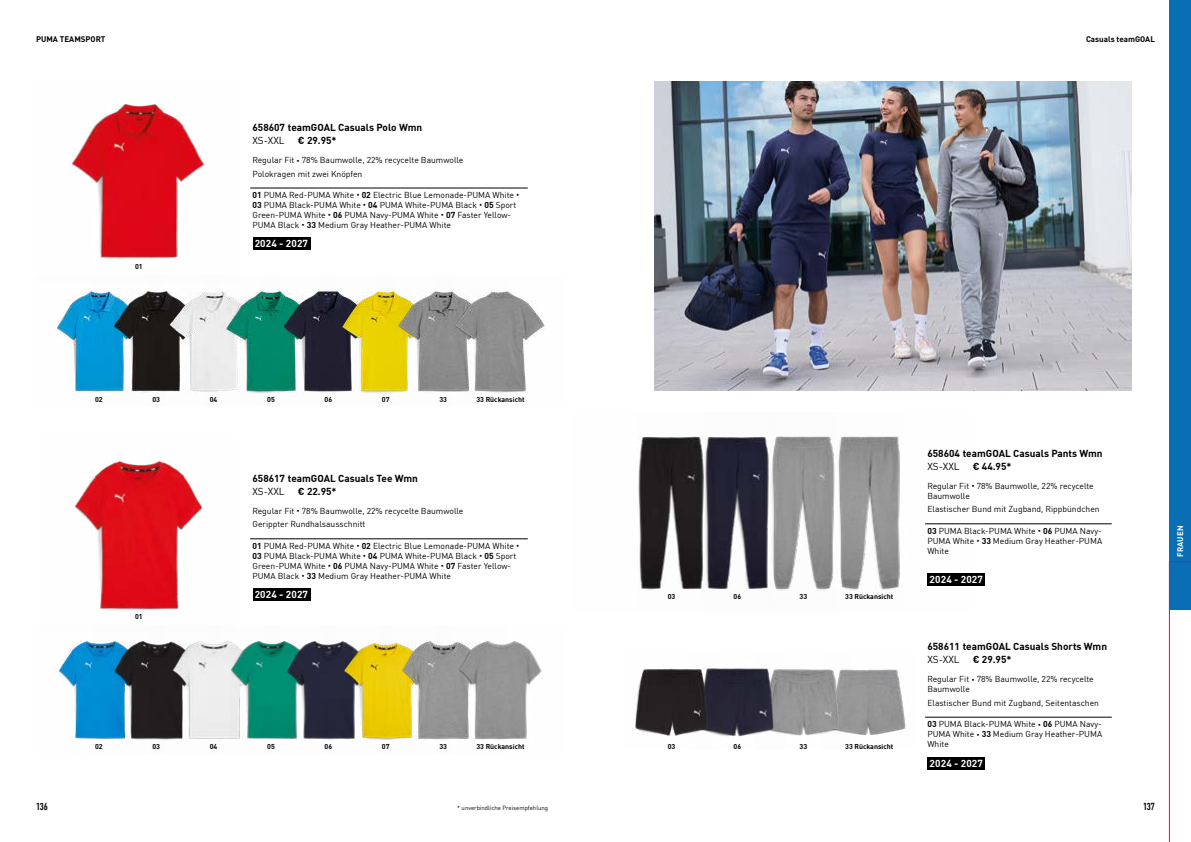
<style>
.page{position:relative;width:1191px;height:842px;background:#fff}
.page>*{position:absolute;margin:0;border:0;box-sizing:border-box;transform-origin:0 0}
.t1{font:700 10px "FFDI Nfor PUMA";color:#000}
.t2{font:700 10px "FFDI Nfor PUMA";letter-spacing:.015em;color:#fff}
.t3{font:10px "FFDI Nfor PUMA";color:#000}
.t4{font:700 condensed 10px "FFDI Nfor PUMA";letter-spacing:-.01em;color:#000}
.t5{font:8.5px/10px "FFDI Nfor PUMA";color:#000}
.t6{font:700 8px "FFDI Nfor PUMA";color:#000}
.t7{font:700 8px "FFDI Nfor PUMA";letter-spacing:.01em;color:#fff}
.t8{font:700 7px "FFDI Nfor PUMA";color:#000}
.t9{font:6px "FFDI Nfor PUMA";color:#000}
.s1{font-weight:700;font-size:11px}
.s2{font-weight:700}
</style>
<div class="page">
<img style="left:71px;top:104px;width:134px;height:156px">
<img style="left:57px;top:291px;width:34px;height:101px">
<img style="left:91px;top:291px;width:57px;height:104px">
<img style="left:148px;top:291px;width:57px;height:101px">
<img style="left:205px;top:291px;width:57px;height:103px">
<img style="left:262px;top:291px;width:58px;height:104px">
<img style="left:320px;top:291px;width:57px;height:102px">
<img style="left:377px;top:291px;width:57px;height:104px">
<img style="left:434px;top:291px;width:111px;height:103px">
<img style="left:75px;top:461px;width:128px;height:150px">
<img style="left:54px;top:641px;width:39px;height:98px">
<img style="left:93px;top:641px;width:57px;height:103px">
<img style="left:150px;top:641px;width:58px;height:99px">
<img style="left:208px;top:641px;width:57px;height:98px">
<img style="left:265px;top:641px;width:57px;height:99px">
<img style="left:322px;top:641px;width:57px;height:99px">
<img style="left:379px;top:641px;width:57px;height:99px">
<img style="left:436px;top:641px;width:107px;height:103px">
<img style="left:638px;top:436px;width:65px;height:155px">
<img style="left:703px;top:436px;width:66px;height:154px">
<img style="left:771px;top:436px;width:198px;height:155px">
<img style="left:851px;top:669px;width:55px;height:66px">
<img style="left:654px;top:82px;width:477px;height:309px">
<img style="left:785px;top:669px;width:66px;height:67px">
<img style="left:719px;top:668px;width:66px;height:69px">
<img style="left:632px;top:668px;width:87px;height:69px">
<hr style="left:925px;top:717px;width:186px;height:1px;background:#000">
<hr style="left:925px;top:523px;width:186px;height:1px;background:#000">
<hr style="left:250px;top:188px;width:278px;height:1px;background:#000">
<hr style="left:250px;top:538px;width:278px;height:1px;background:#000">
<div style="left:253px;top:237px;width:57px;height:13px;background:#000"></div>
<div style="left:253px;top:588px;width:57px;height:13px;background:#000"></div>
<div style="left:927px;top:573px;width:58px;height:13px;background:#000"></div>
<div style="left:927px;top:757px;width:58px;height:13px;background:#000"></div>
<div style="left:1169px;top:0;width:22px;height:610px;background:#096eb4"></div>
<svg style="left:1169px;top:561px;width:22px;height:281px"></svg>
<p class="t6" style="left:36px;top:33px;width:71px">PUMA TEAMSPORT</p>
<p class="t8" style="left:135px;top:261px;width:9px">01</p>
<p class="t1" style="left:252px;top:120px;width:171px">658607 teamGOAL Casuals Polo Wmn</p>
<p class="t3" style="left:252px;top:133px;width:34px">XS-XXL</p>
<p class="t1" style="left:298px;top:133px;width:40px">€ 29.95*</p>
<p class="t5" style="left:252px;top:153px;width:212px;line-height:13.4px">Regular Fit <span class="s1">·</span> 78% Baumwolle, 22% recycelte Baumwolle<br>Polokragen mit zwei Knöpfen</p>
<p class="t5" style="left:252px;top:189px;width:268px"><span class="s2">01</span> PUMA Red-PUMA White <span class="s1">·</span> <span class="s2">02</span> Electric Blue Lemonade-PUMA White <span class="s1">· </span><span class="s2">03</span> PUMA Black-PUMA White <span class="s1">·</span> <span class="s2">04</span> PUMA White-PUMA Black <span class="s1">·</span> <span class="s2">05</span> Sport Green-PUMA White <span class="s1">·</span> <span class="s2">06</span> PUMA Navy-PUMA White <span class="s1">·</span> <span class="s2">07</span> Faster Yellow-PUMA Black <span class="s1">·</span> <span class="s2">33</span> Medium Gray Heather-PUMA White</p>
<p class="t2" style="left:255px;top:236px;width:55px">2024 - 2027</p>
<p class="t6" style="left:1086px;top:33px;width:70px">Casuals teamGOAL</p>
<p class="t8" style="left:95px;top:394px;width:9px">02</p>
<p class="t8" style="left:152px;top:394px;width:9px">03</p>
<p class="t8" style="left:135px;top:611px;width:9px">01</p>
<p class="t8" style="left:95px;top:741px;width:9px">02</p>
<p class="t8" style="left:152px;top:741px;width:9px">03</p>
<p class="t8" style="left:210px;top:394px;width:9px">04</p>
<p class="t8" style="left:267px;top:394px;width:9px">05</p>
<p class="t8" style="left:324px;top:394px;width:9px">06</p>
<p class="t8" style="left:382px;top:394px;width:9px">07</p>
<p class="t8" style="left:439px;top:394px;width:9px">33</p>
<p class="t8" style="left:476px;top:394px;width:50px">33 Rückansicht</p>
<p class="t1" style="left:252px;top:471px;width:167px">658617 teamGOAL Casuals Tee Wmn</p>
<p class="t3" style="left:252px;top:484px;width:34px">XS-XXL</p>
<p class="t1" style="left:298px;top:483px;width:40px">€ 22.95*</p>
<p class="t5" style="left:252px;top:504px;width:212px;line-height:13.4px">Regular Fit <span class="s1">·</span> 78% Baumwolle, 22% recycelte Baumwolle<br>Gerippter Rundhalsausschnitt</p>
<p class="t5" style="left:252px;top:540px;width:268px"><span class="s2">01</span> PUMA Red-PUMA White <span class="s1">·</span> <span class="s2">02</span> Electric Blue Lemonade-PUMA White <span class="s1">· </span><span class="s2">03</span> PUMA Black-PUMA White <span class="s1">·</span> <span class="s2">04</span> PUMA White-PUMA Black <span class="s1">·</span> <span class="s2">05</span> Sport Green-PUMA White <span class="s1">·</span> <span class="s2">06</span> PUMA Navy-PUMA White <span class="s1">·</span> <span class="s2">07</span> Faster Yellow-PUMA Black <span class="s1">·</span> <span class="s2">33</span> Medium Gray Heather-PUMA White</p>
<p class="t2" style="left:255px;top:587px;width:55px">2024 - 2027</p>
<p class="t8" style="left:210px;top:741px;width:9px">04</p>
<p class="t8" style="left:267px;top:741px;width:9px">05</p>
<p class="t8" style="left:324px;top:741px;width:9px">06</p>
<p class="t8" style="left:382px;top:741px;width:9px">07</p>
<p class="t8" style="left:439px;top:741px;width:9px">33</p>
<p class="t8" style="left:476px;top:741px;width:50px">33 Rückansicht</p>
<p class="t8" style="left:667px;top:591px;width:9px">03</p>
<p class="t8" style="left:667px;top:741px;width:9px">03</p>
<p class="t8" style="left:733px;top:591px;width:9px">06</p>
<p class="t8" style="left:799px;top:591px;width:9px">33</p>
<p class="t8" style="left:845px;top:591px;width:50px">33 Rückansicht</p>
<p class="t8" style="left:733px;top:741px;width:9px">06</p>
<p class="t8" style="left:799px;top:741px;width:9px">33</p>
<p class="t8" style="left:845px;top:741px;width:50px">33 Rückansicht</p>
<p class="t1" style="left:927px;top:446px;width:177px">658604 teamGOAL Casuals Pants Wmn</p>
<p class="t3" style="left:927px;top:459px;width:34px">XS-XXL</p>
<p class="t1" style="left:972px;top:458px;width:40px">€ 44.95*</p>
<p class="t5" style="left:927px;top:480px;width:168px">Regular Fit <span class="s1">·</span> 78% Baumwolle, 22% recycelte<br>Baumwolle</p>
<p class="t5" style="left:927px;top:504px;width:174px">Elastischer Bund mit Zugband, Rippbündchen</p>
<p class="t5" style="left:927px;top:525px;width:176px;text-align:justify"><span class="s2">03</span> PUMA Black-PUMA White <span class="s1">·</span> <span class="s2">06</span> PUMA Navy-PUMA White <span class="s1">·</span> <span class="s2">33</span> Medium Gray Heather-PUMA White</p>
<p class="t2" style="left:929px;top:572px;width:55px">2024 - 2027</p>
<p class="t1" style="left:927px;top:639px;width:181px">658611 teamGOAL Casuals Shorts Wmn</p>
<p class="t3" style="left:927px;top:652px;width:34px">XS-XXL</p>
<p class="t1" style="left:972px;top:652px;width:40px">€ 29.95*</p>
<p class="t5" style="left:927px;top:674px;width:168px">Regular Fit <span class="s1">·</span> 78% Baumwolle, 22% recycelte<br>Baumwolle</p>
<p class="t5" style="left:927px;top:697px;width:173px">Elastischer Bund mit Zugband, Seitentaschen</p>
<p class="t5" style="left:927px;top:718px;width:176px;text-align:justify"><span class="s2">03</span> PUMA Black-PUMA White <span class="s1">·</span> <span class="s2">06</span> PUMA Navy-PUMA White <span class="s1">·</span> <span class="s2">33</span> Medium Gray Heather-PUMA White</p>
<p class="t2" style="left:929px;top:755px;width:55px">2024 - 2027</p>
<p class="t4" style="left:36px;top:799px;width:13px">136</p>
<p class="t4" style="left:1143px;top:799px;width:13px">137</p>
<p class="t9" style="left:457px;top:803px;width:92px">* unverbindliche Preisempfehlung</p>
<p class="t7" style="left:1174px;top:557px;width:33px;rotate:-90deg">FRAUEN</p>
</div>
